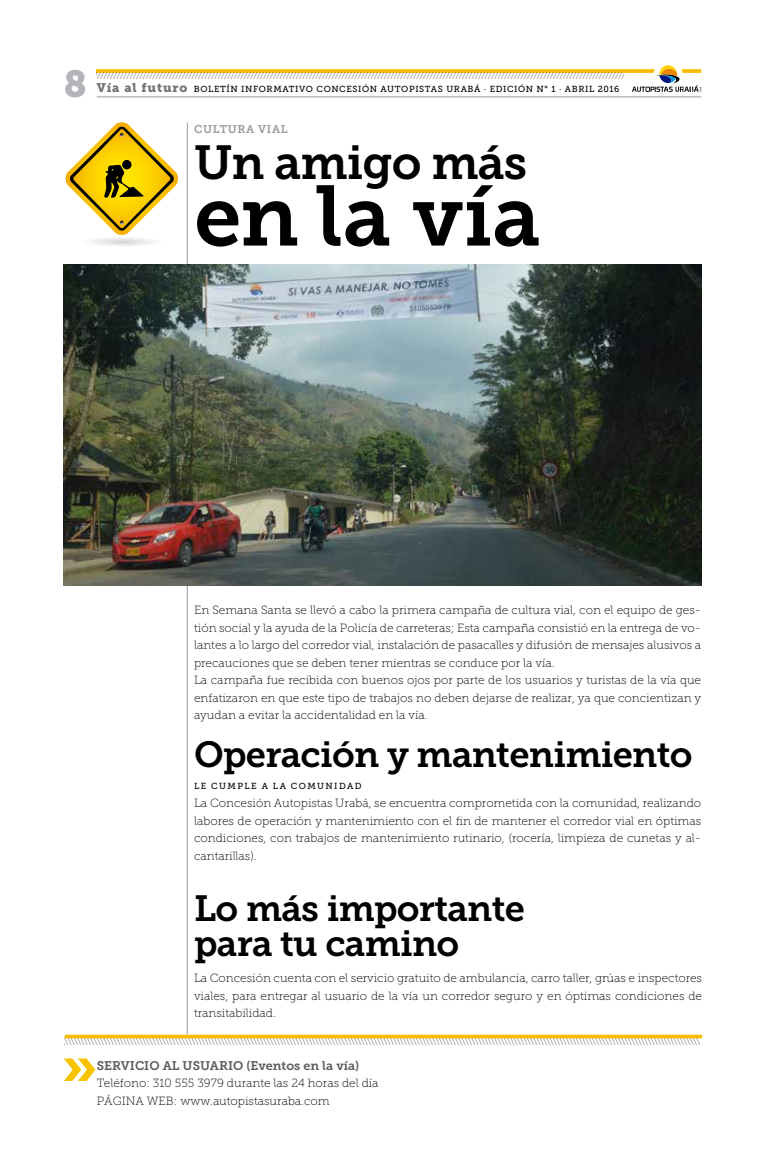
<style>
.page{position:relative;width:765px;height:1170px;background:#fff}
.page>*{position:absolute;margin:0;border:0;box-sizing:border-box;transform-origin:0 0}
.t1{font:85px "Museo Slab 700";color:#000}
.t2{font:47.5px "Museo Slab 700";letter-spacing:-.02em;color:#000}
.t3{font:37.5px "Museo Slab 900";color:#b4b3b9}
.t4{font:36.25px/35px "Museo Slab 700";letter-spacing:-.02em;color:#000}
.t5{font:12.5px "Museo Slab 700";color:#5b5b5f}
.t6{font:11.88px/17.5px "Museo Slab 100";color:#000}
.t7{font:11.25px "Museo Slab 700";letter-spacing:.05em;color:#9c9ba0}
.t8{font:8.75px "Museo Slab 500";letter-spacing:.07em;color:#000}
.s1{font-family:"Museo Slab 900";font-size:12.5px;color:#727277}
</style>
<div class="page">
<svg style="left:96px;top:69px;width:536px;height:4px;background:#f1bb0e"></svg>
<div style="left:654px;top:61px;width:28px;height:25px;border:1px solid #fff;border-radius:50%"></div>
<hr style="left:97px;top:97px;width:604px;height:1px;background:#9c9ba0">
<svg style="left:97px;top:73px;width:527px;height:6px"></svg>
<svg style="left:632px;top:65px;width:69px;height:27px"></svg>
<hr style="left:187px;top:122px;width:1px;height:912px;background:#9c9ba0">
<svg style="left:66px;top:122px;width:112px;height:124px"></svg>
<img style="left:64px;top:264px;width:637px;height:321px">
<svg style="left:65px;top:1034px;width:637px;height:4px;background:#f9c82d"></svg>
<svg style="left:64px;top:1058px;width:32px;height:22px"></svg>
<svg style="left:65px;top:1038px;width:637px;height:6px"></svg>
<h3 class="t3" style="left:64px;top:62px;width:25px">8</h3>
<p class="t8" style="left:97px;top:84px;width:524px"><span class="s1">Vía al futuro</span> BOLETÍN INFORMATIVO CONCESIÓN AUTOPISTAS URABÁ · EDICIÓN N° 1 · ABRIL 2016</p>
<p class="t7" style="left:194px;top:123px;width:95px">cultura vial</p>
<h2 class="t2" style="left:194px;top:136px;width:335px">Un amigo más</h2>
<h1 class="t1" style="left:194px;top:168px;width:348px">en la vía</h1>
<p class="t6" style="left:194px;top:601px;width:509px">En Semana Santa se llevó a cabo la primera campaña de cultura vial, con el equipo de ges&shy;tión social y la ayuda de la Policía de carreteras; Esta campaña consistió en la entrega de vo&shy;lantes a lo largo del corredor vial, instalación de pasacalles y difusión de mensajes alusivos a precauciones que se deben tener mientras se conduce por la vía.<br>La campaña fue recibida con buenos ojos por parte de los usuarios y turistas de la vía que enfatizaron en que este tipo de trabajos no deben dejarse de realizar, ya que concientizan y ayudan a evitar la accidentalidad en la vía.</p>
<h3 class="t4" style="left:194px;top:736px;width:500px">Operación y mantenimiento</h3>
<p class="t8" style="left:194px;top:781px;width:26px">LE CUMPLE</p>
<p class="t8" style="left:262px;top:781px;width:19px">A LA</p>
<p class="t8" style="left:291px;top:781px;width:9px">COMUNIDAD</p>
<p class="t6" style="left:194px;top:794px;width:509px;text-align:justify">La Concesión Autopistas Urabá, se encuentra comprometida con la comunidad, realizando labores de operación y mantenimiento con el fin de mantener el corredor vial en óptimas condiciones, con trabajos de mantenimiento rutinario, (rocería, limpieza de cunetas y al&shy;cantarillas).</p>
<h3 class="t4" style="left:194px;top:890px;width:332px">Lo más importante para tu camino</h3>
<p class="t6" style="left:194px;top:969px;width:510px;text-align:justify">La Concesión cuenta con el servicio gratuito de ambulancia, carro taller, grúas e inspectores viales, para entregar al usuario de la vía un corredor seguro y en óptimas condiciones de transitabilidad.</p>
<p class="t5" style="left:97px;top:1058px;width:264px">SERVICIO AL USUARIO (Eventos en la vía)</p>
<p class="t6" style="left:97px;top:1074px;width:283px">Teléfono: 310 555 3979 durante las 24 horas del día<br>PÁGINA WEB: www.autopistasuraba.com</p>
</div>
